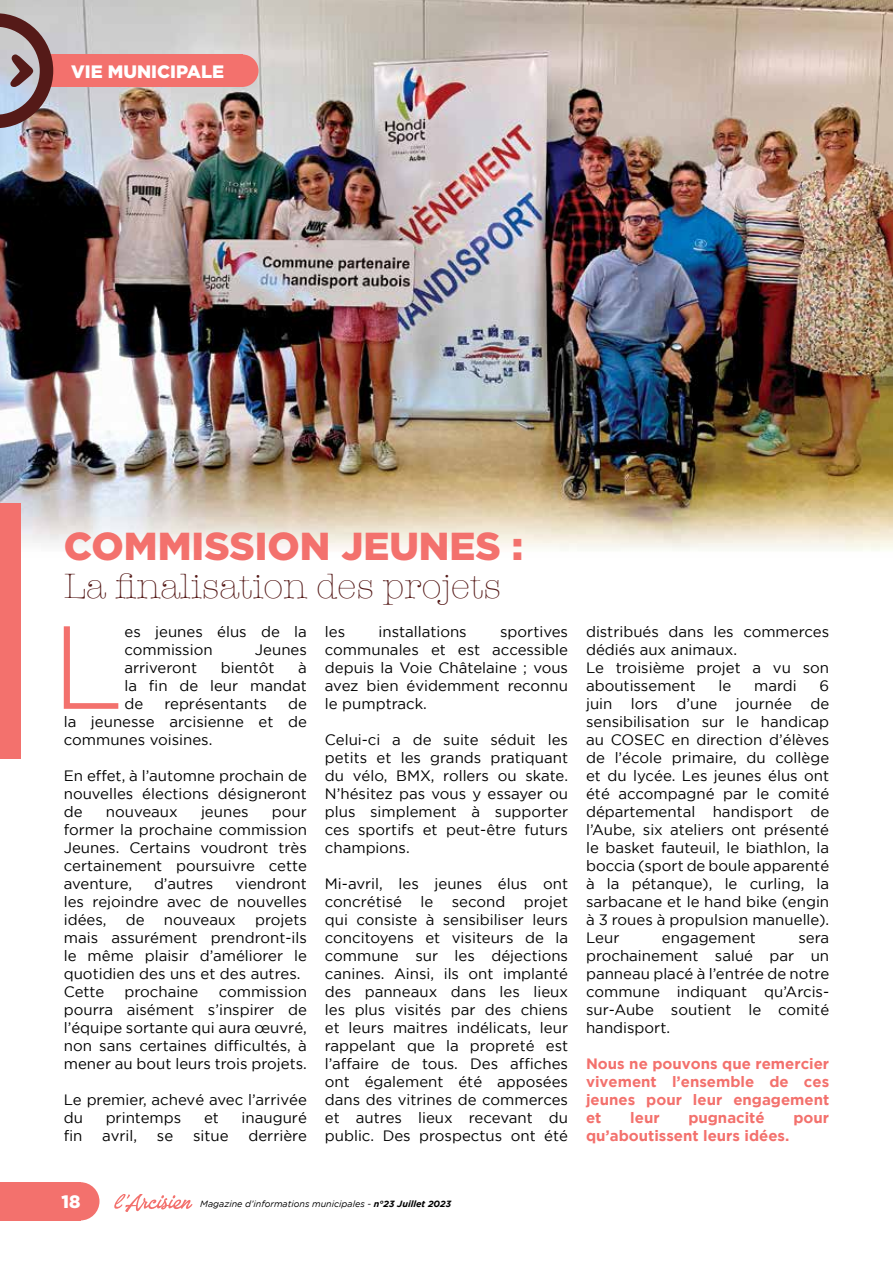
<style>
.page{position:relative;width:893px;height:1263px;background:#fff}
.page>*{position:absolute;margin:0;border:0;box-sizing:border-box;transform-origin:0 0}
.t1{font:300 117.9px "Gotham";color:#f3716d}
.t2{font:900 39px "Gotham";color:#f3716d}
.t3{font:300 36px "American Typewriter";color:#551a18}
.t4{font:900 18px "Gotham";color:#fff}
.t5{font:15px/18px "Gotham";color:#000;text-align:justify}
.t6{font:700 15px/18px "Gotham";color:#f3716d;text-align:justify}
.t7{font:italic 9px "Gotham";color:#000}
.s1{font-weight:700}
</style>
<div class="page">
<img style="left:0;top:0;width:893px;height:551px">
<svg style="left:242px;top:54px;width:17px;height:33px"></svg>
<div style="left:44px;top:54px;width:198px;height:33px;background:#f3716d"></div>
<div style="left:61px;top:1182px;width:38px;height:38px;background:#f3716d;border-radius:50%"></div>
<svg style="left:114px;top:1194px;width:78px;height:17px"></svg>
<div style="left:0;top:1182px;width:80px;height:38px;background:#f3716d"></div>
<div style="left:0;top:504px;width:21px;height:255px;background:#f3716d"></div>
<svg style="left:0;top:13px;width:53px;height:115px;background:#977f82"></svg>
<p class="t4" style="left:71px;top:61px;width:155px">VIE MUNICIPALE</p>
<h2 class="t2" style="left:64px;top:524px;width:461px">COMMISSION JEUNES :</h2>
<h3 class="t3" style="left:64px;top:559px;width:439px">La finalisation des projets</h3>
<h1 class="t1" style="left:52px;top:603px;width:74px">L</h1>
<p class="t5" style="left:124px;top:622px;width:184px">es jeunes élus de la commission</p>
<p class="t5" style="left:325px;top:622px;width:22px">les</p>
<p class="t5" style="left:379px;top:622px;width:90px">installations</p>
<p class="t5" style="left:325px;top:622px;width:245px;text-indent:175px">sportives communales et est accessible depuis la Voie Châtelaine ; vous avez bien évidemment reconnu le pumptrack.</p>
<p class="t5" style="left:325px;top:730px;width:245px">Celui-ci a de suite séduit les petits et les grands pratiquant du vélo, BMX, rollers ou skate.<br>N’hésitez pas vous y essayer ou plus simplement à supporter ces sportifs et peut-être futurs champions.</p>
<p class="t5" style="left:325px;top:874px;width:245px">Mi-avril, les jeunes élus ont concrétisé le second projet qui consiste à sensibiliser leurs concitoyens et visiteurs de la commune sur les déjections canines. Ainsi, ils ont implanté des panneaux dans les lieux les plus visités par des chiens et leurs maitres indélicats, leur rappelant que la propreté est l’affaire de tous. Des affiches ont également été apposées dans des vitrines de commerces et autres lieux recevant du public. Des prospectus ont été</p>
<p class="t5" style="left:255px;top:640px;width:54px">Jeunes</p>
<p class="t5" style="left:124px;top:658px;width:184px;text-indent:174px">à la fin de leur mandat de</p>
<p class="t5" style="left:124px;top:658px;width:74px">arriveront</p>
<p class="t5" style="left:221px;top:658px;width:55px">bientôt</p>
<p class="t5" style="left:164px;top:694px;width:104px">représentants</p>
<p class="t5" style="left:64px;top:694px;width:245px;text-indent:224px">de la jeunesse arcisienne et de communes voisines.</p>
<p class="t5" style="left:64px;top:766px;width:245px">En effet, à l’automne prochain de nouvelles élections désigneront de</p>
<p class="t5" style="left:106px;top:802px;width:73px">nouveaux</p>
<p class="t5" style="left:201px;top:802px;width:49px">jeunes</p>
<p class="t5" style="left:64px;top:802px;width:245px;text-indent:208px">pour former la prochaine commission Jeunes. Certains voudront très certainement poursuivre cette aventure,</p>
<p class="t5" style="left:64px;top:874px;width:245px;text-indent:172px">viendront les rejoindre avec de nouvelles idées,</p>
<p class="t5" style="left:154px;top:874px;width:61px">d’autres</p>
<p class="t5" style="left:126px;top:910px;width:20px">de</p>
<p class="t5" style="left:164px;top:910px;width:73px">nouveaux</p>
<p class="t5" style="left:64px;top:910px;width:245px;text-align:left;text-indent:191px">projets mais assurément prendront-ils le même plaisir d’améliorer le quotidien des uns et des autres.<br>Cette</p>
<p class="t5" style="left:125px;top:982px;width:75px">prochaine</p>
<p class="t5" style="left:64px;top:982px;width:245px;text-indent:155px">commission pourra aisément s’inspirer de l’équipe sortante qui aura œuvré, non sans certaines difficultés, à mener au bout leurs trois projets.</p>
<p class="t5" style="left:64px;top:1090px;width:245px">Le premier, achevé avec l’arrivée du</p>
<p class="t5" style="left:106px;top:1108px;width:77px">printemps</p>
<p class="t5" style="left:204px;top:1108px;width:16px">et</p>
<p class="t5" style="left:242px;top:1108px;width:67px">inauguré</p>
<p class="t5" style="left:64px;top:1126px;width:20px">fin</p>
<p class="t5" style="left:102px;top:1126px;width:36px">avril,</p>
<p class="t5" style="left:157px;top:1126px;width:18px">se</p>
<p class="t5" style="left:193px;top:1126px;width:37px">situe</p>
<p class="t5" style="left:248px;top:1126px;width:60px">derrière</p>
<p class="t5" style="left:586px;top:622px;width:245px;text-align:left">distribués dans les commerces dédiés aux animaux.<br>Le troisième projet a vu son aboutissement</p>
<p class="t5" style="left:718px;top:676px;width:14px">le</p>
<p class="t5" style="left:754px;top:676px;width:44px">mardi</p>
<p class="t5" style="left:586px;top:676px;width:245px;text-indent:233px">6 juin lors d’une journée de sensibilisation sur le handicap au COSEC en direction d’élèves de l’école primaire, du collège et du lycée. Les jeunes élus ont été accompagné par le comité départemental handisport de l’Aube, six ateliers ont présenté le basket fauteuil, le biathlon, la boccia (sport de boule apparenté à la pétanque), le curling, la sarbacane et le hand bike (engin à 3 roues à propulsion manuelle).<br>Leur</p>
<p class="t5" style="left:662px;top:928px;width:96px">engagement</p>
<p class="t5" style="left:586px;top:928px;width:245px;text-indent:212px">sera prochainement salué par un panneau placé à l’entrée de notre commune indiquant qu’Arcis&shy;sur-Aube soutient le comité handisport.</p>
<p class="t6" style="left:586px;top:1054px;width:245px">Nous ne pouvons que remercier vivement l’ensemble de ces jeunes pour leur engagement et</p>
<p class="t6" style="left:630px;top:1108px;width:31px">leur</p>
<p class="t6" style="left:688px;top:1108px;width:78px">pugnacité</p>
<p class="t6" style="left:793px;top:1108px;width:37px">pour</p>
<p class="t6" style="left:586px;top:1126px;width:205px">qu’aboutissent leurs idées.</p>
<p class="t4" style="left:61px;top:1191px;width:20px">18</p>
<p class="t7" style="left:200px;top:1199px;width:252px">Magazine d’informations municipales - <span class="s1">n°23 Juillet 2023</span></p>
</div>
